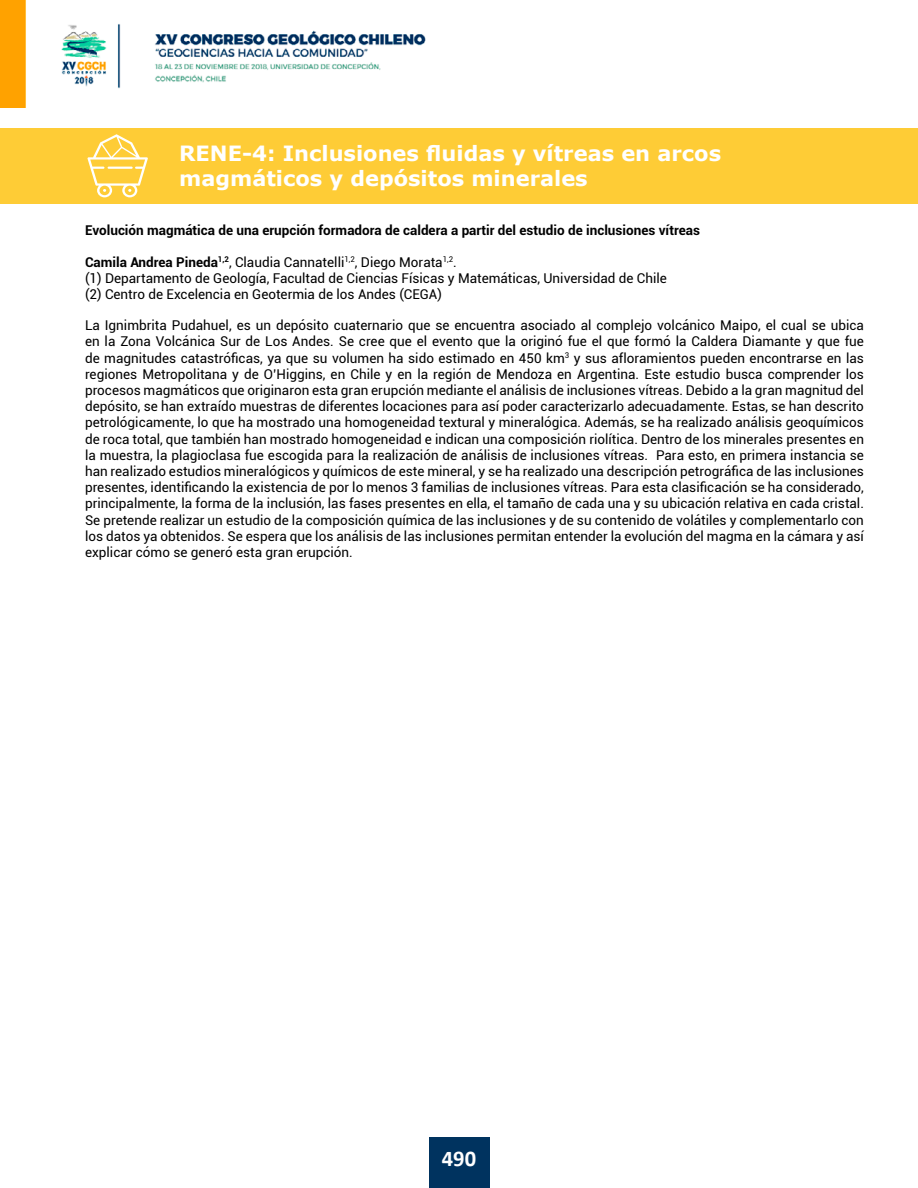
<style>
.page{position:relative;width:918px;height:1188px;background:#fff}
.page>*{position:absolute;margin:0;border:0;box-sizing:border-box;transform-origin:0 0}
.t1{font:700 22.5px "Calibri";color:#fff}
.t2{font:700 21px/25.2px "Verdana";color:#fff}
.t3{font:13.5px/16.2px "Roboto";color:#000}
.t4{font:700 13.5px "Roboto";color:#000}
.s1{font-weight:700}
</style>
<div class="page">
<img style="left:0;top:0;width:426px;height:108px">
<div style="left:429px;top:1138px;width:60px;height:50px;background:#00335f"></div>
<div style="left:0;top:128px;width:918px;height:75px;background:#fecc36"></div>
<svg style="left:87px;top:134px;width:61px;height:63px"></svg>
<h2 class="t2" style="left:179px;top:141px;width:543px">RENE-4: Inclusiones fluidas y vítreas en arcos magmáticos y depósitos minerales</h2>
<p class="t4" style="left:85px;top:221px;width:616px">Evolución magmática de una erupción formadora de caldera a partir del estudio de inclusiones vítreas</p>
<p class="t3" style="left:85px;top:253px;width:583px"><span class="s1">Camila Andrea Pineda</span><sup>1,2</sup>, Claudia Cannatelli<sup>1,2</sup>, Diego Morata<sup>1,2</sup>.<br>(1) Departamento de Geología, Facultad de Ciencias Físicas y Matemáticas, Universidad de Chile (2) Centro de Excelencia en Geotermia de los Andes (CEGA)</p>
<p class="t3" style="left:85px;top:317px;width:780px;text-align:justify">La Ignimbrita Pudahuel, es un depósito cuaternario que se encuentra asociado al complejo volcánico Maipo, el cual se ubica en la Zona Volcánica Sur de Los Andes. Se cree que el evento que la originó fue el que formó la Caldera Diamante y que fue de magnitudes catastróficas, ya que su volumen ha sido estimado en 450 km<sup>3</sup> y sus afloramientos pueden encontrarse en las regiones Metropolitana y de O’Higgins, en Chile y en la región de Mendoza en Argentina. Este estudio busca comprender los procesos magmáticos que originaron esta gran erupción mediante el análisis de inclusiones vítreas. Debido a la gran magnitud del depósito, se han extraído muestras de diferentes locaciones para así poder caracterizarlo adecuadamente. Estas, se han descrito petrológicamente, lo que ha mostrado una homogeneidad textural y mineralógica. Además, se ha realizado análisis geoquímicos de roca total, que también han mostrado homogeneidad e indican una composición riolítica. Dentro de los minerales presentes en la muestra, la plagioclasa fue escogida para la realización de análisis de inclusiones vítreas. Para esto, en primera instancia se han realizado estudios mineralógicos y químicos de este mineral, y se ha realizado una descripción petrográfica de las inclusiones presentes, identificando la existencia de por lo menos 3 familias de inclusiones vítreas. Para esta clasificación se ha considerado, principalmente, la forma de la inclusión, las fases presentes en ella, el tamaño de cada una y su ubicación relativa en cada cristal.<br>Se pretende realizar un estudio de la composición química de las inclusiones y de su contenido de volátiles y complementarlo con los datos ya obtenidos. Se espera que los análisis de las inclusiones permitan entender la evolución del magma en la cámara y así explicar cómo se generó esta gran erupción.</p>
<h1 class="t1" style="left:442px;top:1143px;width:36px">490</h1>
</div>
